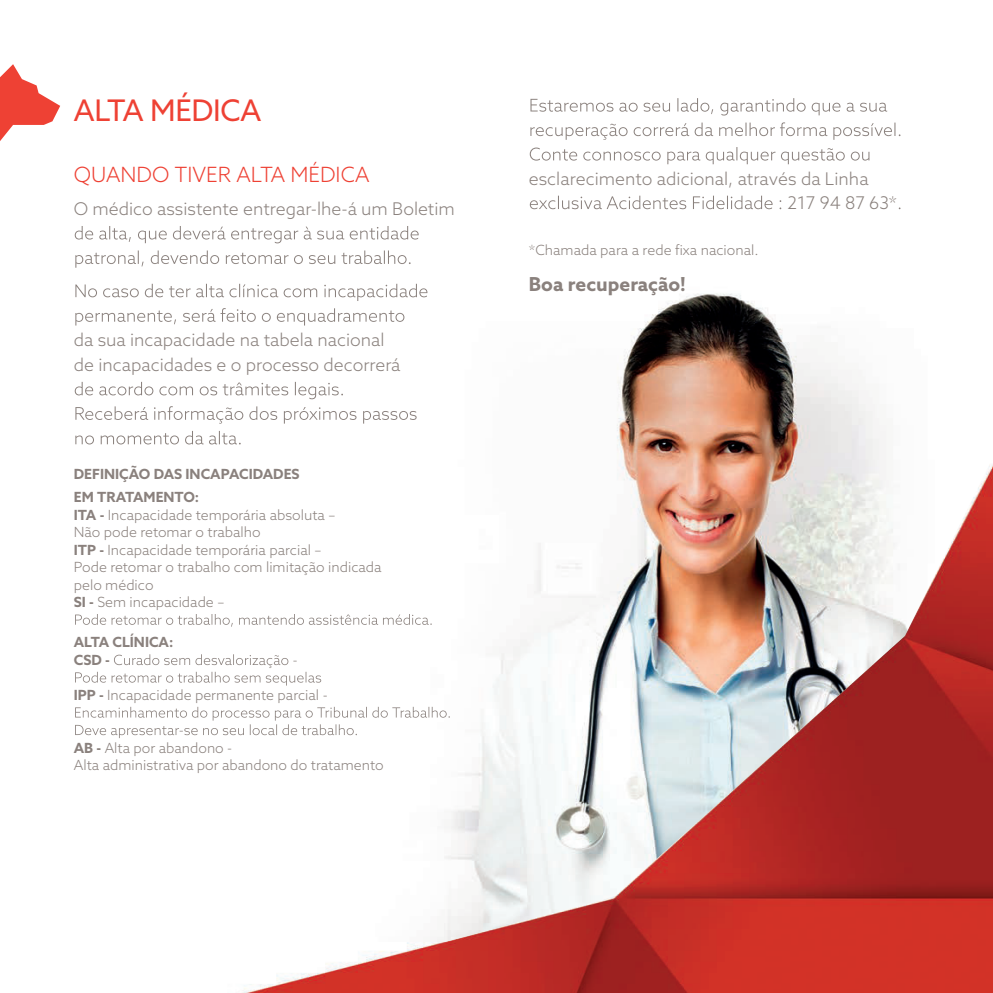
<style>
.page{position:relative;width:993px;height:993px;background:#fff}
.page>*{position:absolute;margin:0;border:0;box-sizing:border-box;transform-origin:0 0}
.t1{font:29.75px "Azo Sans";letter-spacing:-.01em;color:#ee4134}
.t2{font:300 21px "Azo Sans";color:#ee4134}
.t3{font:700 19.25px "Azo Sans";color:#8a817d}
.t4{font:300 17.5px/24.5px "Azo Sans";color:#8a817d}
.t5{font:300 14px/17.5px "Azo Sans";color:#8a817d}
.t6{font:700 14px/22.8px "Azo Sans";color:#8a817d}
.s1{font-weight:700}
</style>
<div class="page">
<img style="left:74px;top:195px;width:918px;height:797px">
<img style="left:74px;top:262px;width:918px;height:679px">
<svg style="left:0;top:64px;width:60px;height:77px"></svg>
<svg style="left:75px;top:226px;width:343px;height:17px"></svg>
<svg style="left:75px;top:250px;width:335px;height:17px"></svg>
<svg style="left:75px;top:284px;width:352px;height:17px"></svg>
<svg style="left:75px;top:308px;width:329px;height:17px"></svg>
<svg style="left:75px;top:382px;width:268px;height:17px"></svg>
<svg style="left:75px;top:406px;width:341px;height:17px"></svg>
<svg style="left:75px;top:431px;width:166px;height:13px"></svg>
<svg style="left:75px;top:613px;width:356px;height:13px"></svg>
<svg style="left:75px;top:654px;width:246px;height:31px"></svg>
<svg style="left:75px;top:706px;width:375px;height:31px"></svg>
<svg style="left:530px;top:98px;width:356px;height:17px"></svg>
<svg style="left:530px;top:122px;width:370px;height:18px"></svg>
<svg style="left:529px;top:147px;width:340px;height:17px"></svg>
<svg style="left:529px;top:196px;width:252px;height:13px"></svg>
<h1 class="t1" style="left:74px;top:91px;width:189px">ALTA MÉDICA</h1>
<h2 class="t2" style="left:74px;top:160px;width:297px">QUANDO TIVER ALTA MÉDICA</h2>
<p class="t4" style="left:74px;top:196px;width:382px">O médico assistente entregar-lhe-á um Boletim</p>
<p class="t4" style="left:74px;top:327px;width:328px">da sua incapacidade na tabela nacional de incapacidades e o processo decorrerá</p>
<p class="t6" style="left:74px;top:462px;width:227px">DEFINIÇÃO DAS INCAPACIDADES<br>EM TRATAMENTO:</p>
<p class="t5" style="left:74px;top:505px;width:309px"><span class="s1">ITA -</span> Incapacidade temporária absoluta –<br>Não pode retomar o trabalho<br><span class="s1">ITP -</span> Incapacidade temporária parcial –<br>Pode retomar o trabalho com limitação indicada pelo médico<br><span class="s1">SI -</span> Sem incapacidade –</p>
<p class="t6" style="left:74px;top:633px;width:101px;line-height:17.5px">ALTA CLÍNICA:<br>CSD -</p>
<p class="t5" style="left:74px;top:685px;width:255px"><span class="s1">IPP -</span> Incapacidade permanente parcial -</p>
<p class="t5" style="left:74px;top:738px;width:311px"><span class="s1">AB -</span> Alta por abandono -<br>Alta administrativa por abandono do tratamento</p>
<p class="t4" style="left:787px;top:166px;width:111px;text-indent:-258px">esclarecimento adicional, através da Linha<br>217 94 87 63*</p>
<p class="t5" style="left:528px;top:240px;width:231px">*Chamada para a rede fixa nacional.</p>
<h3 class="t3" style="left:528px;top:271px;width:158px">Boa recuperação!</h3>
</div>
